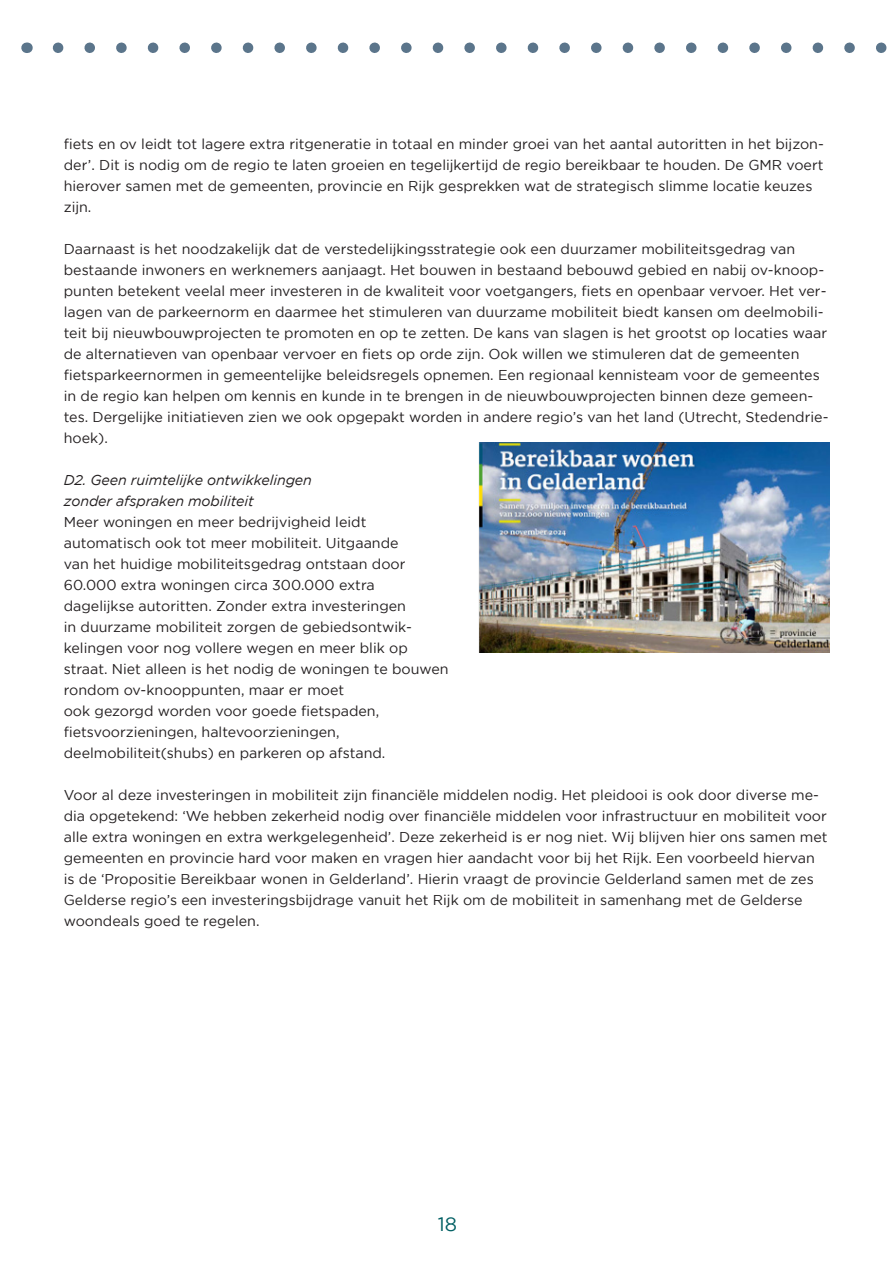
<style>
.page{position:relative;width:893px;height:1263px;background:#fff}
.page>*{position:absolute;margin:0;border:0;box-sizing:border-box;transform-origin:0 0}
.t1{font:19.5px "Gotham";color:#005f63}
.H5_Platte_tekst{font:14.25px/21px "Gotham";color:#231f20}
.H6_Tussenkop_3{font:italic 14.25px "Gotham";letter-spacing:-.01em;color:#231f20}
</style>
<div class="page">
<svg style="left:58px;top:43px;width:829px;height:10px"></svg>
<img style="left:478px;top:443px;width:351px;height:210px">
<p class="H5_Platte_tekst" style="left:64px;top:133px;width:761px">fiets en ov leidt tot lagere extra ritgeneratie in totaal en minder groei van het aantal autoritten in het bijzon&shy;der’. Dit is nodig om de regio te laten groeien en tegelijkertijd de regio bereikbaar te houden. De GMR voert hierover samen met de gemeenten, provincie en Rijk gesprekken wat de strategisch slimme locatie keuzes zijn.</p>
<p class="H5_Platte_tekst" style="left:64px;top:238px;width:766px">Daarnaast is het noodzakelijk dat de verstedelijkingsstrategie ook een duurzamer mobiliteitsgedrag van bestaande inwoners en werknemers aanjaagt. Het bouwen in bestaand bebouwd gebied en nabij ov-knoop&shy;punten betekent veelal meer investeren in de kwaliteit voor voetgangers, fiets en openbaar vervoer. Het ver&shy;lagen van de parkeernorm en daarmee het stimuleren van duurzame mobiliteit biedt kansen om deelmobili&shy;teit bij nieuwbouwprojecten te promoten en op te zetten. De kans van slagen is het grootst op locaties waar de alternatieven van openbaar vervoer en fiets op orde zijn. Ook willen we stimuleren dat de gemeenten fietsparkeernormen in gemeentelijke beleidsregels opnemen. Een regionaal kennisteam voor de gemeentes in de regio kan helpen om kennis en kunde in te brengen in de nieuwbouwprojecten binnen deze gemeen&shy;tes. Dergelijke initiatieven zien we ook opgepakt worden in andere regio’s van het land (Utrecht, Stedendrie&shy;hoek).</p>
<p class="H6_Tussenkop_3" style="left:64px;top:472px;width:250px">D2. Geen ruimtelijke ontwikkelingen</p>
<p class="H6_Tussenkop_3" style="left:64px;top:493px;width:192px">zonder afspraken mobiliteit</p>
<p class="H5_Platte_tekst" style="left:64px;top:511px;width:386px">Meer woningen en meer bedrijvigheid leidt automatisch ook tot meer mobiliteit. Uitgaande<br>van het huidige mobiliteitsgedrag ontstaan door 60.000 extra woningen circa 300.000 extra dagelijkse autoritten. Zonder extra investeringen<br>in duurzame mobiliteit zorgen de gebiedsontwik&shy;kelingen voor nog vollere wegen en meer blik op straat. Niet alleen is het nodig de woningen te bouwen</p>
<p class="H5_Platte_tekst" style="left:64px;top:679px;width:282px">rondom ov-knooppunten, maar er moet</p>
<p class="H5_Platte_tekst" style="left:64px;top:700px;width:317px">ook gezorgd worden voor goede fietspaden,</p>
<p class="H5_Platte_tekst" style="left:64px;top:721px;width:277px">fietsvoorzieningen, haltevoorzieningen,</p>
<p class="H5_Platte_tekst" style="left:64px;top:742px;width:323px">deelmobiliteit(shubs) en parkeren op afstand.</p>
<p class="H5_Platte_tekst" style="left:64px;top:784px;width:765px">Voor al deze investeringen in mobiliteit zijn financiële middelen nodig. Het pleidooi is ook door diverse me&shy;dia opgetekend: ‘We hebben zekerheid nodig over financiële middelen voor infrastructuur en mobiliteit voor alle extra woningen en extra werkgelegenheid’. Deze zekerheid is er nog niet. Wij blijven hier ons samen met gemeenten en provincie hard voor maken en vragen hier aandacht voor bij het Rijk. Een voorbeeld hiervan is de ‘Propositie Bereikbaar wonen in Gelderland’. Hierin vraagt de provincie Gelderland samen met de zes Gelderse regio’s een investeringsbijdrage vanuit het Rijk om de mobiliteit in samenhang met de Gelderse woondeals goed te regelen.</p>
<h1 class="t1" style="left:438px;top:1213px;width:21px">18</h1>
</div>
